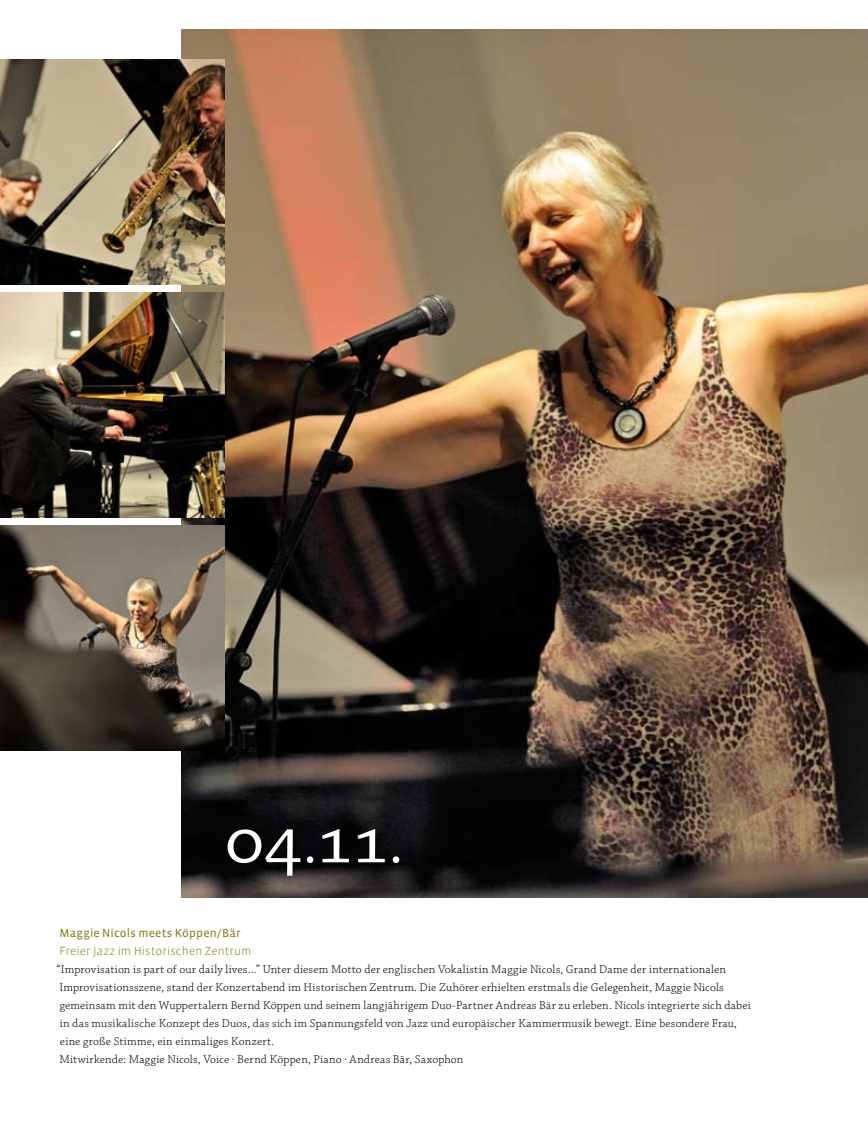
<style>
.page{position:relative;width:868px;height:1127px;background:#fff}
.page>*{position:absolute;margin:0;border:0;box-sizing:border-box;transform-origin:0 0}
.t1{font:75px "Chaparral Pro";color:#fff}
.t2{font:300 12px/18px "Chaparral Pro";letter-spacing:.02em;color:#000}
.t3{font:300 12px "Vista Sans";letter-spacing:.01em;color:#89811d}
.t4{font:12px "Vista Sans Reg";letter-spacing:.015em;color:#89811d}
</style>
<div class="page">
<img style="left:181px;top:30px;width:686px;height:867px">
<img style="left:0;top:293px;width:225px;height:224px">
<img style="left:0;top:526px;width:225px;height:224px">
<img style="left:0;top:60px;width:225px;height:224px">
<h1 class="t1" style="left:225px;top:797px;width:181px">04.11.</h1>
<p class="t4" style="left:59px;top:926px;width:183px">Maggie Nicols meets Köppen/Bär</p>
<p class="t3" style="left:59px;top:944px;width:193px">Freier Jazz im Historischen Zentrum</p>
<p class="t2" style="left:57px;top:960px;width:695px">“Improvisation is part of our daily lives…” Unter diesem Motto der englischen Vokalistin Maggie Nicols, Grand Dame der internationalen Improvisationsszene, stand der Konzertabend im Historischen Zentrum. Die Zuhörer erhielten erstmals die Gelegenheit, Maggie Nicols gemeinsam mit den Wuppertalern Bernd Köppen und seinem langjährigem Duo-Partner Andreas Bär zu erleben. Nicols integrierte sich dabei in das musikalische Konzept des Duos, das sich im Spannungsfeld von Jazz und europäischer Kammermusik bewegt. Eine besondere Frau, eine große Stimme, ein einmaliges Konzert.<br>Mitwirkende: Maggie Nicols, Voice · Bernd Köppen, Piano · Andreas Bär, Saxophon</p>
</div>
